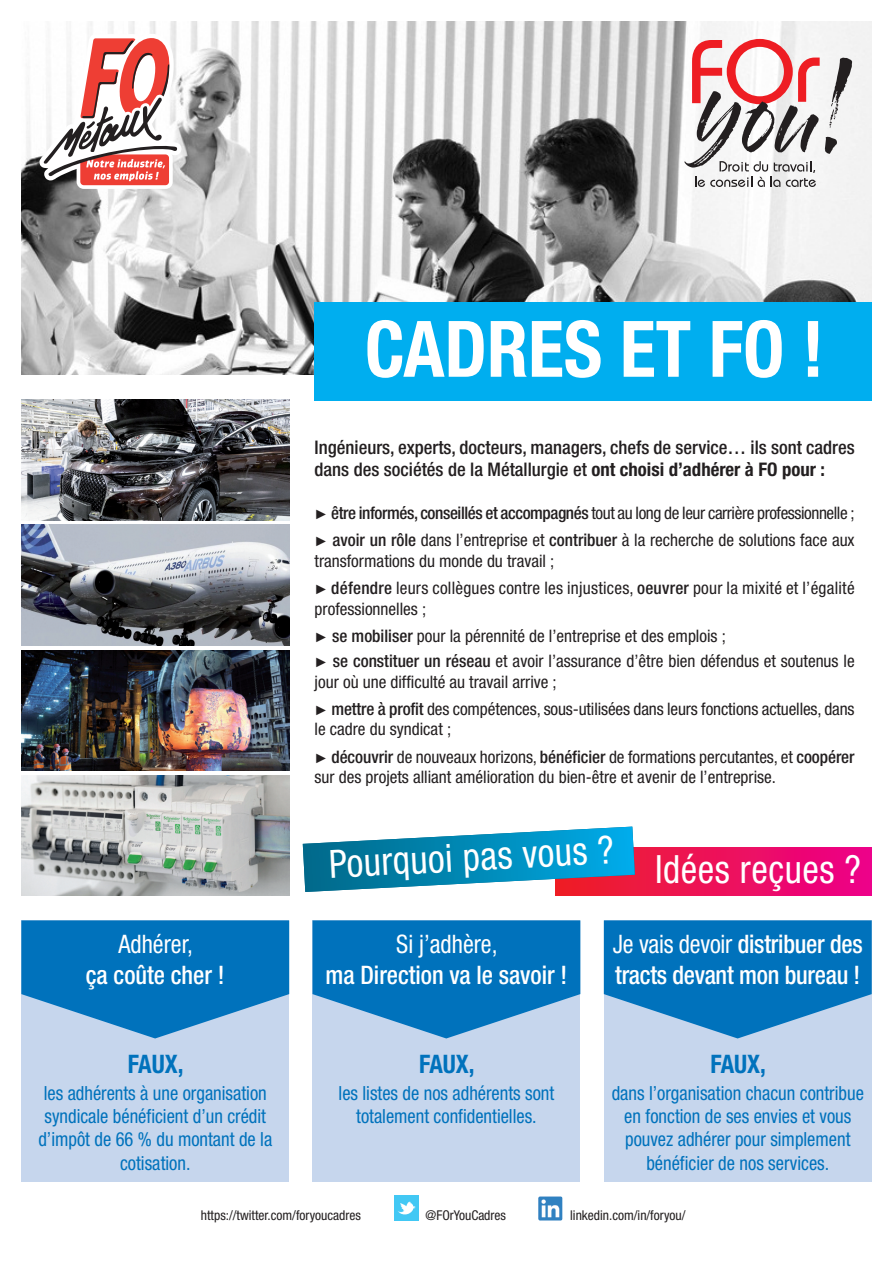
<style>
.page{position:relative;width:893px;height:1263px;background:#fff}
.page>*{position:absolute;margin:0;border:0;box-sizing:border-box;transform-origin:0 0}
.t1{font:700 condensed 78px "Helvetica Neue";color:#fff;scale:.95 1}
.t2{font:condensed 39px "Helvetica Neue";letter-spacing:.015em;color:#fff;scale:.95 1}
.t3{font:500 condensed 25.5px/30.6px "Helvetica Neue";letter-spacing:-.01em;color:#fff;scale:.95 1}
.t4{font:condensed 25.5px "Helvetica Neue";color:#fff;scale:.95 1}
.t5{font:700 condensed 25.5px "Helvetica Neue";color:#0072bc;scale:.95 1}
.t6{font:condensed 19.5px/23.4px "Helvetica Neue";color:#0072bc;text-align:center;scale:.95 1}
.t7{font:500 condensed 18.75px/22.5px "Helvetica Neue";color:#231f20}
.t8{font:condensed 17.25px/27.2px "Helvetica Neue";color:#231f20}
.t9{font:condensed 13.5px "Helvetica Neue";color:#231f20}
.s1{font-weight:700}
.s2{font-family:"Arial";font-style:italic;font-stretch:normal;font-size:13.5px}
.s3{font-weight:500}
.s4{font-weight:400}
</style>
<div class="page">
<div style="left:21px;top:920px;width:268px;height:262px;background:#c6d6ed"></div>
<div style="left:312px;top:920px;width:268px;height:262px;background:#c6d6ed"></div>
<div style="left:604px;top:920px;width:268px;height:262px;background:#c6d6ed"></div>
<div style="left:556px;top:847px;width:316px;height:49px;background:linear-gradient(to right,#ed2025,#ec008a)"></div>
<svg style="left:303px;top:827px;width:332px;height:65px"></svg>
<img style="left:21px;top:21px;width:851px;height:353px">
<svg style="left:684px;top:39px;width:168px;height:148px"></svg>
<div style="left:315px;top:302px;width:557px;height:99px;background:#00aeef"></div>
<img style="left:538px;top:1196px;width:24px;height:24px">
<img style="left:395px;top:1196px;width:24px;height:24px">
<img style="left:21px;top:525px;width:268px;height:120px">
<img style="left:21px;top:400px;width:268px;height:120px">
<img style="left:21px;top:650px;width:268px;height:120px">
<img style="left:21px;top:775px;width:268px;height:120px">
<div style="left:78px;top:153px;width:93px;height:34px;background:#ee3e34;border-radius:5px"></div>
<div style="left:77px;top:151px;width:96px;height:38px;border:4px solid #fff;border-radius:5px"></div>
<svg style="left:39px;top:34px;width:143px;height:147px"></svg>
<svg style="left:312px;top:920px;width:268px;height:118px"></svg>
<svg style="left:21px;top:920px;width:268px;height:118px"></svg>
<svg style="left:604px;top:920px;width:268px;height:118px"></svg>
<h1 class="t1" style="left:365px;top:321px;width:485px">CADRES ET FO !</h1>
<p class="t7" style="left:315px;top:437px;width:541px">Ingénieurs, experts, docteurs, managers, chefs de service… ils sont cadres dans des sociétés de la Métallurgie et <span class="s1">ont choisi d’adhérer à FO pour :</span></p>
<p class="t8" style="left:315px;top:501px;width:541px"><span class="s2">►</span> <span class="s3">être informés, conseillés et accompagnés</span> tout au long de leur carrière professionnelle ; <span class="s2">►</span> <span class="s3">avoir un rôle</span> dans l’entreprise et <span class="s3">contribuer</span> à la recherche de solutions face aux</p>
<p class="t8" style="left:315px;top:549px;width:541px">transformations du monde du travail ;<br><span class="s2">►</span> <span class="s3">défendre</span> leurs collègues contre les injustices, <span class="s3">oeuvrer</span> pour la mixité et l’égalité</p>
<p class="t8" style="left:315px;top:597px;width:413px">professionnelles ;<br><span class="s2">►</span> <span class="s3">se mobiliser</span> pour la pérennité de l’entreprise et des emplois ;</p>
<p class="t8" style="left:315px;top:652px;width:541px;line-height:20.7px"><span class="s2">►</span> <span class="s3">se constituer un réseau</span> et avoir l’assurance d’être bien défendus et soutenus le jour où une difficulté au travail arrive ;</p>
<p class="t8" style="left:315px;top:700px;width:541px;line-height:20.7px"><span class="s2">►</span> <span class="s3">mettre à profit</span> des compétences, sous-utilisées dans leurs fonctions actuelles, dans le cadre du syndicat ;</p>
<p class="t8" style="left:315px;top:747px;width:541px;line-height:20.7px"><span class="s2">►</span> <span class="s3">découvrir</span> de nouveaux horizons, <span class="s3">bénéficier</span> de formations percutantes, et <span class="s3">coopérer </span>sur des projets alliant amélioration du bien-être et avenir de l’entreprise.</p>
<h3 class="t4" style="left:118px;top:935px;width:80px">Adhérer,</h3>
<h3 class="t3" style="left:86px;top:962px;width:148px">ça coûte cher !</h3>
<h3 class="t5" style="left:128px;top:1055px;width:60px">FAUX,</h3>
<p class="t6" style="left:38px;top:1083px;width:248px">les adhérents à une organisation syndicale bénéficient d’un crédit d’impôt de 66 % du montant de la cotisation.</p>
<h2 class="t2" style="left:328px;top:850px;width:302px;rotate:-3deg">Pourquoi pas vous ?</h2>
<h2 class="t2" style="left:655px;top:855px;width:218px">Idées reçues ?</h2>
<h3 class="t4" style="left:396px;top:935px;width:108px">Si j’adhère,</h3>
<h3 class="t3" style="left:326px;top:962px;width:256px">ma Direction va le savoir !</h3>
<h3 class="t5" style="left:419px;top:1055px;width:60px">FAUX,</h3>
<p class="t6" style="left:339px;top:1083px;width:229px">les listes de nos adhérents sont totalement confidentielles.</p>
<h3 class="t3" style="left:613px;top:931px;width:264px"><span class="s4">Je vais devoir</span> distribuer des tracts devant mon bureau !</h3>
<h3 class="t5" style="left:710px;top:1055px;width:60px">FAUX,</h3>
<p class="t6" style="left:612px;top:1083px;width:267px">dans l’organisation chacun contribue en fonction de ses envies et vous pouvez adhérer pour simplement bénéficier de nos services.</p>
<p class="t9" style="left:201px;top:1210px;width:161px">https://twitter.com/foryoucadres</p>
<p class="t9" style="left:426px;top:1210px;width:82px">@FOrYouCadres</p>
<p class="t9" style="left:570px;top:1210px;width:117px">linkedin.com/in/foryou/</p>
</div>
